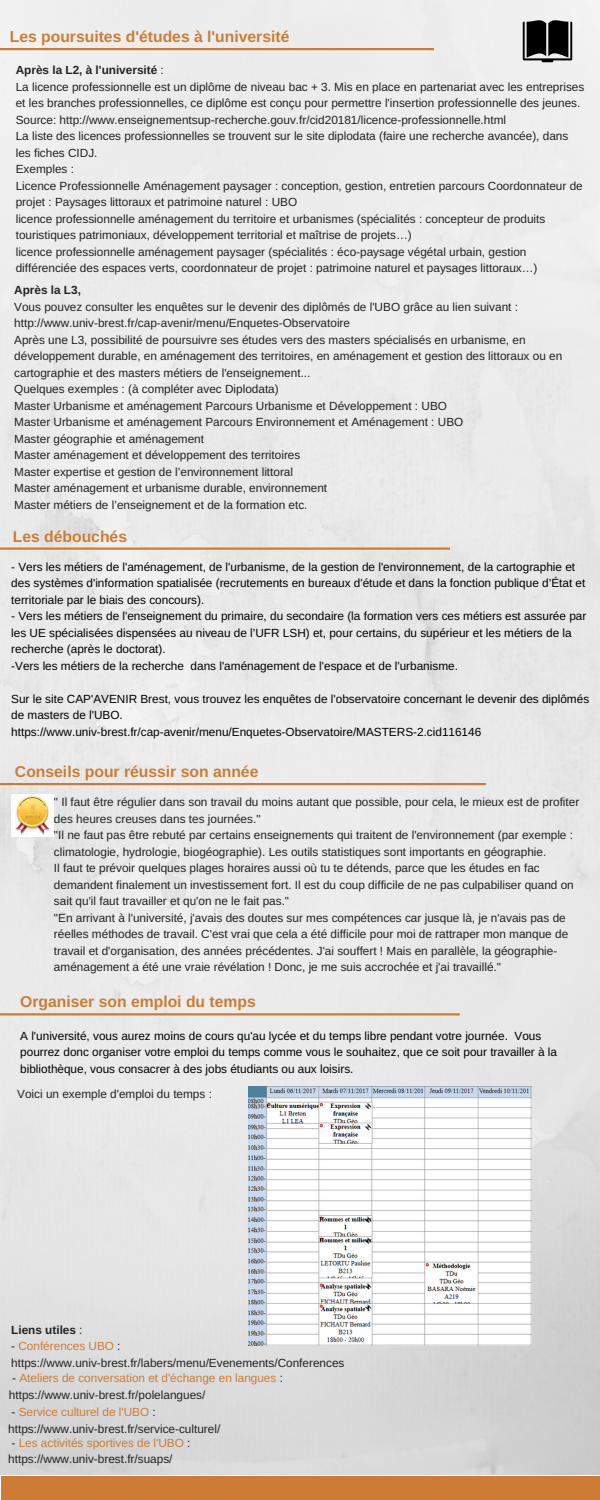
<style>
.page{position:relative;width:600px;height:1500px;background:#fff}
.page>*{position:absolute;margin:0;border:0;box-sizing:border-box;transform-origin:0 0}
.t1{font:700 15.7px "Arimo";color:#cc7d33}
.t2{font:11.8px/16.5px "Arimo";color:#222}
.t3{font:11.8px/16.5px "Arimo";color:#000}
.t4{font:11.8px/16.5px "Arimo";color:#cc7d33}
.t5{font:700 11.8px "Arimo";color:#222}
.s1{font-weight:700}
.s2{font-family:"Liberation Sans"}
.s3{font-weight:400}
.s4{color:#cc7d33}
.s5{color:#222}
</style>
<div class="page">
<img style="left:0;top:0;width:600px;height:1475px">
<svg style="left:523px;top:20px;width:49px;height:42px;background:#373737"></svg>
<div style="left:2px;top:1476px;width:598px;height:23px;background:#cc7d33"></div>
<svg style="left:0;top:48px;width:434px;height:2px"></svg>
<svg style="left:0;top:548px;width:450px;height:2px"></svg>
<svg style="left:0;top:783px;width:486px;height:2px"></svg>
<svg style="left:0;top:1013px;width:460px;height:3px"></svg>
<hr style="left:24px;top:1498px;width:576px;height:2px;background:#cc7d33">
<img style="left:12px;top:794px;width:42px;height:42px">
<img style="left:249px;top:1086px;width:283px;height:260px">
<h1 class="t1" style="left:10px;top:28px;width:281px">Les poursuites d'études à l'université</h1>
<p class="t2" style="left:16px;top:62px;width:570px"><span class="s1">Après la L2, à l'université</span> :<br>La licence professionnelle est un diplôme de niveau bac + 3. Mis en place en partenariat avec les entreprises et les branches professionnelles, ce diplôme est conçu pour permettre l'insertion professionnelle des jeunes.<br>Source: http://www.enseignementsup-recherche.gouv.fr/cid20181/licence-professionnelle.html<br>La liste des licences professionnelles se trouvent sur le site diplodata (faire une recherche avancée), dans les fiches CIDJ.<br>Exemples :<br>Licence Professionnelle Aménagement paysager : conception, gestion, entretien parcours Coordonnateur de projet : Paysages littoraux et patrimoine naturel : UBO<br>licence professionnelle aménagement du territoire et urbanismes (spécialités : concepteur de produits touristiques patrimoniaux, développement territorial et maîtrise de projets<span class="s2">…</span>)<br>licence professionnelle aménagement paysager (spécialités : éco-paysage végétal urbain, gestion différenciée des espaces verts, coordonnateur de projet : patrimoine naturel et paysages littoraux<span class="s2">…</span>)</p>
<p class="t5" style="left:14px;top:283px;width:68px">Après la L3,</p>
<p class="t2" style="left:14px;top:298px;width:550px">Vous pouvez consulter les enquêtes sur le devenir des diplômés de l'UBO grâce au lien suivant : http://www.univ-brest.fr/cap-avenir/menu/Enquetes-Observatoire<br>Après une L3, possibilité de poursuivre ses études vers des masters spécialisés en urbanisme, en développement durable, en aménagement des territoires, en aménagement et gestion des littoraux ou en cartographie et des masters métiers de l'enseignement...<br>Quelques exemples : (à compléter avec Diplodata)<br>Master Urbanisme et aménagement Parcours Urbanisme et Développement : UBO<br>Master Urbanisme et aménagement Parcours Environnement et Aménagement : UBO<br>Master géographie et aménagement<br>Master aménagement et développement des territoires<br>Master expertise et gestion de l’environnement littoral<br>Master aménagement et urbanisme durable, environnement<br>Master métiers de l’enseignement et de la formation etc.</p>
<h1 class="t1" style="left:13px;top:527px;width:116px">Les débouchés</h1>
<p class="t3" style="left:11px;top:558px;width:576px">- Vers les métiers de l'aménagement, de l'urbanisme, de la gestion de l'environnement, de la cartographie et des systèmes d'information spatialisée (recrutements en bureaux d'étude et dans la fonction publique d’État et territoriale par le biais des concours).</p>
<p class="t3" style="left:11px;top:608px;width:577px">- Vers les métiers de l'enseignement du primaire, du secondaire (la formation vers ces métiers est assurée par les UE spécialisées dispensées au niveau de l’UFR LSH) et, pour certains, du supérieur et les métiers de la recherche (après le doctorat).<br>-Vers les métiers de la recherche dans l'aménagement de l'espace et de l'urbanisme.</p>
<p class="t3" style="left:11px;top:690px;width:580px">Sur le site CAP'AVENIR Brest, vous trouvez les enquêtes de l'observatoire concernant le devenir des diplômés de masters de l'UBO. https://www.univ-brest.fr/cap-avenir/menu/Enquetes-Observatoire/MASTERS-2.cid116146</p>
<h1 class="t1" style="left:15px;top:763px;width:245px">Conseils pour réussir son année</h1>
<p class="t2" style="left:54px;top:794px;width:527px">" Il faut être régulier dans son travail du moins autant que possible, pour cela, le mieux est de profiter des heures creuses dans tes journées."<br>"Il ne faut pas être rebuté par certains enseignements qui traitent de l'environnement (par exemple : climatologie, hydrologie, biogéographie). Les outils statistiques sont importants en géographie.<br>Il faut te prévoir quelques plages horaires aussi où tu te détends, parce que les études en fac demandent finalement un investissement fort. Il est du coup difficile de ne pas culpabiliser quand on sait qu'il faut travailler et qu'on ne le fait pas."<br>"En arrivant à l'université, j'avais des doutes sur mes compétences car jusque là, je n'avais pas de réelles méthodes de travail. C'est vrai que cela a été difficile pour moi de rattraper mon manque de travail et d'organisation, des années précédentes. J'ai souffert ! Mais en parallèle, la géographie&shy;aménagement a été une vraie révélation ! Donc, je me suis accrochée et j'ai travaillé."</p>
<h1 class="t1" style="left:20px;top:993px;width:237px">Organiser son emploi du temps</h1>
<p class="t3" style="left:20px;top:1027px;width:538px">A l'université, vous aurez moins de cours qu'au lycée et du temps libre pendant votre journée. Vous pourrez donc organiser votre emploi du temps comme vous le souhaitez, que ce soit pour travailler à la bibliothèque, vous consacrer à des jobs étudiants ou aux loisirs.</p>
<p class="t2" style="left:17px;top:1086px;width:196px">Voici un exemple d'emploi du temps :</p>
<p class="t5" style="left:11px;top:1323px;width:73px">Liens utiles <span class="s3">:</span></p>
<p class="t2" style="left:11px;top:1338px;width:335px">- <span class="s4">Conférences UBO</span> : https://www.univ-brest.fr/labers/menu/Evenements/Conferences</p>
<p class="t4" style="left:9px;top:1370px;width:275px"><span class="s5">-</span> Ateliers de conversation et d'échange en langues <span class="s5">: https://www.univ-brest.fr/polelangues/</span></p>
<p class="t2" style="left:8px;top:1404px;width:214px">- <span class="s4">Service culturel de l'UBO</span> : https://www.univ-brest.fr/service-culturel/</p>
<p class="t2" style="left:8px;top:1434px;width:184px">- <span class="s4">Les activités sportives de l'UBO</span> : https://www.univ-brest.fr/suaps/</p>
</div>
